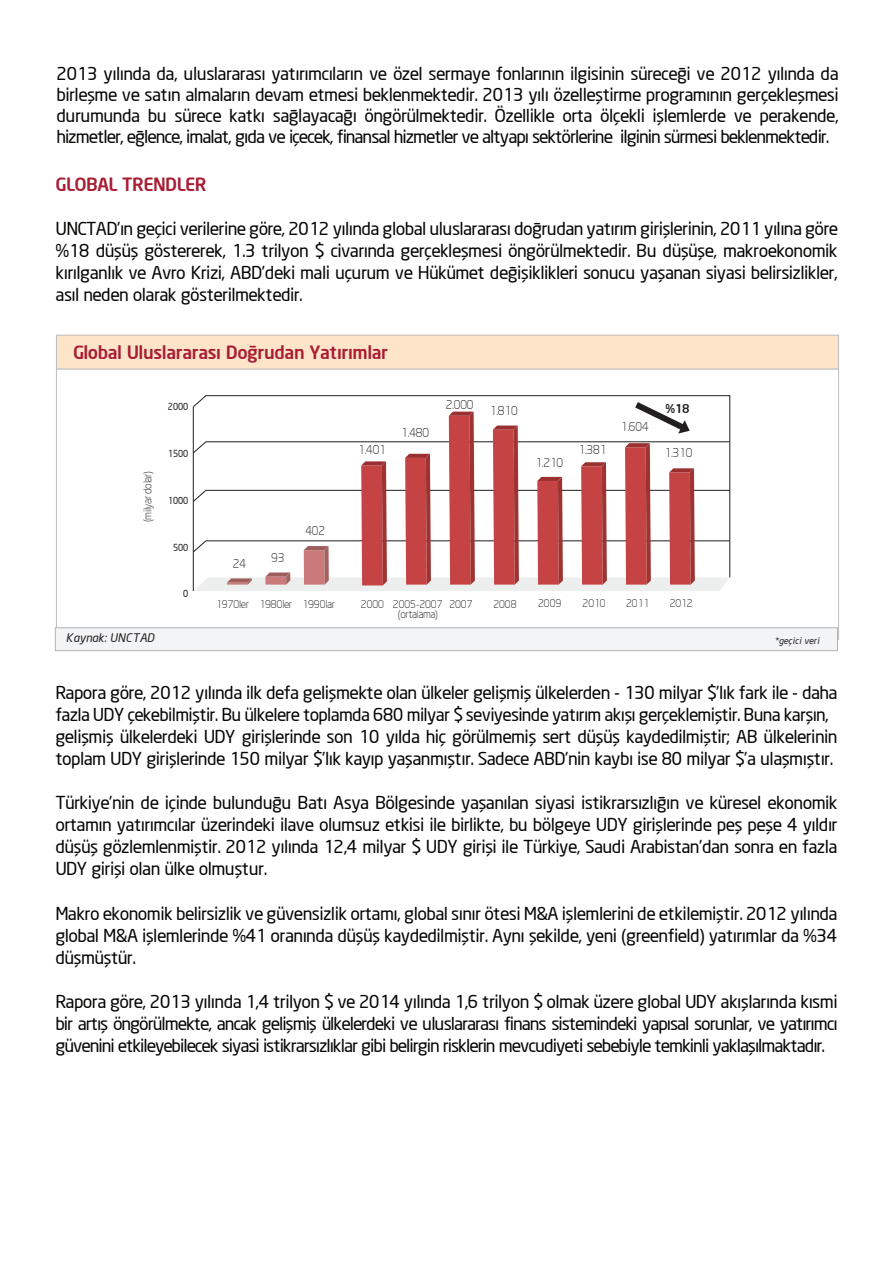
<style>
.page{position:relative;width:893px;height:1263px;background:#fff}
.page>*{position:absolute;margin:0;border:0;box-sizing:border-box;transform-origin:0 0}
.t1{font:500 18px "Neo Sans";color:#a81c34}
.t2{font:17.55px/22px "Neo Sans";color:#050504;text-align:justify}
.t3{font:300 12px "Neo Sans";color:#211d1e}
.t4{font:500 12px "Neo Sans";color:#211d1e}
.t5{font:italic 11.7px "Neo Sans";color:#211d1e}
.t6{font:300 10.65px "Neo Sans";color:#211d1e}
.t7{font:300 10.5px "Neo Sans";color:#211d1e}
.t8{font:9.6px "Neo Sans";color:#211d1e;scale:.92 1}
.t9{font:italic 9px "Neo Sans";color:#211d1e}
</style>
<div class="page">
<div style="left:58px;top:337px;width:779px;height:32px;background:#fee5ca"></div>
<div style="left:55px;top:627px;width:783px;height:24px;background:#f3f4f5;border:1px solid #b2b4b6"></div>
<svg style="left:193px;top:397px;width:537px;height:194px"></svg>
<p class="t2" style="left:57px;top:63px;width:783px;line-height:21px">2013 yılında da, uluslararası yatırımcıların ve özel sermaye fonlarının ilgisinin süreceği ve 2012 yılında da birleşme ve satın almaların devam etmesi beklenmektedir. 2013 yılı özelleştirme programının gerçekleşmesi durumunda bu sürece katkı sağlayacağı öngörülmektedir. Özellikle orta ölçekli işlemlerde ve perakende, hizmetler, eğlence, imalat, gıda ve içecek, finansal hizmetler ve altyapı sektörlerine ilginin sürmesi beklenmektedir.</p>
<p class="t1" style="left:56px;top:173px;width:152px">GLOBAL TRENDLER</p>
<p class="t2" style="left:56px;top:217px;width:783px">UNCTAD’ın geçici verilerine göre, 2012 yılında global uluslararası doğrudan yatırım girişlerinin, 2011 yılına göre %18 düşüş göstererek, 1.3 trilyon $ civarında gerçekleşmesi öngörülmektedir. Bu düşüşe, makroekonomik kırılganlık ve Avro Krizi, ABD’deki mali uçurum ve Hükümet değişiklikleri sonucu yaşanan siyasi belirsizlikler, asıl neden olarak gösterilmektedir.</p>
<p class="t1" style="left:73px;top:341px;width:316px">Global Uluslararası Doğrudan Yatırımlar</p>
<p class="t8" style="left:168px;top:401px;width:24px">2000</p>
<p class="t6" style="left:141px;top:522px;width:52px;rotate:-90deg">(milyar dolar)</p>
<p class="t8" style="left:168px;top:448px;width:24px">1500</p>
<p class="t8" style="left:168px;top:495px;width:24px">1000</p>
<p class="t8" style="left:173px;top:541px;width:18px">500</p>
<p class="t3" style="left:233px;top:556px;width:15px">24</p>
<p class="t3" style="left:271px;top:550px;width:15px">93</p>
<p class="t3" style="left:305px;top:524px;width:21px">402</p>
<p class="t3" style="left:358px;top:442px;width:29px">1.401</p>
<p class="t3" style="left:401px;top:426px;width:29px">1.480</p>
<p class="t3" style="left:446px;top:397px;width:29px">2.000</p>
<p class="t3" style="left:490px;top:403px;width:29px">1.810</p>
<p class="t3" style="left:535px;top:456px;width:29px">1.210</p>
<p class="t3" style="left:578px;top:443px;width:29px">1.381</p>
<p class="t3" style="left:621px;top:419px;width:29px">1.604</p>
<p class="t4" style="left:665px;top:401px;width:26px">%18</p>
<p class="t3" style="left:664px;top:445px;width:29px">1.310</p>
<p class="t8" style="left:183px;top:588px;width:7px">0</p>
<p class="t7" style="left:216px;top:598px;width:120px">1970ler 1980ler 1990lar</p>
<p class="t7" style="left:361px;top:598px;width:113px">2000 2005-2007 2007</p>
<p class="t7" style="left:493px;top:598px;width:25px">2008</p>
<p class="t7" style="left:538px;top:597px;width:25px">2009</p>
<p class="t7" style="left:583px;top:597px;width:25px">2010</p>
<p class="t7" style="left:626px;top:597px;width:25px">2011</p>
<p class="t7" style="left:670px;top:597px;width:25px">2012</p>
<p class="t7" style="left:398px;top:608px;width:41px">(ortalama)</p>
<p class="t5" style="left:66px;top:631px;width:90px">Kaynak: UNCTAD</p>
<p class="t9" style="left:774px;top:635px;width:47px">*geçici veri</p>
<p class="t2" style="left:55px;top:681px;width:783px;text-align:left">Rapora göre, 2012 yılında ilk defa gelişmekte olan ülkeler gelişmiş ülkelerden - 130 milyar $’lık fark ile - daha fazla UDY çekebilmiştir. Bu ülkelere toplamda 680 milyar $ seviyesinde yatırım akışı gerçeklemiştir. Buna karşın, gelişmiş ülkelerdeki UDY girişlerinde son 10 yılda hiç görülmemiş sert düşüş kaydedilmiştir; AB ülkelerinin toplam UDY girişlerinde 150 milyar $’lık kayıp yaşanmıştır. Sadece ABD’nin kaybı ise 80 milyar $’a ulaşmıştır.</p>
<p class="t2" style="left:55px;top:791px;width:783px">Türkiye’nin de içinde bulunduğu Batı Asya Bölgesinde yaşanılan siyasi istikrarsızlığın ve küresel ekonomik ortamın yatırımcılar üzerindeki ilave olumsuz etkisi ile birlikte, bu bölgeye UDY girişlerinde peş peşe 4 yıldır düşüş gözlemlenmiştir. 2012 yılında 12,4 milyar $ UDY girişi ile Türkiye, Saudi Arabistan’dan sonra en fazla UDY girişi olan ülke olmuştur.</p>
<p class="t2" style="left:55px;top:902px;width:783px">Makro ekonomik belirsizlik ve güvensizlik ortamı, global sınır ötesi M&amp;A işlemlerini de etkilemiştir. 2012 yılında global M&amp;A işlemlerinde %41 oranında düşüş kaydedilmiştir. Aynı şekilde, yeni (greenfield) yatırımlar da %34 düşmüştür.</p>
<p class="t2" style="left:55px;top:990px;width:783px">Rapora göre, 2013 yılında 1,4 trilyon $ ve 2014 yılında 1,6 trilyon $ olmak üzere global UDY akışlarında kısmi bir artış öngörülmekte, ancak gelişmiş ülkelerdeki ve uluslararası finans sistemindeki yapısal sorunlar, ve yatırımcı güvenini etkileyebilecek siyasi istikrarsızlıklar gibi belirgin risklerin mevcudiyeti sebebiyle temkinli yaklaşılmaktadır.</p>
</div>
